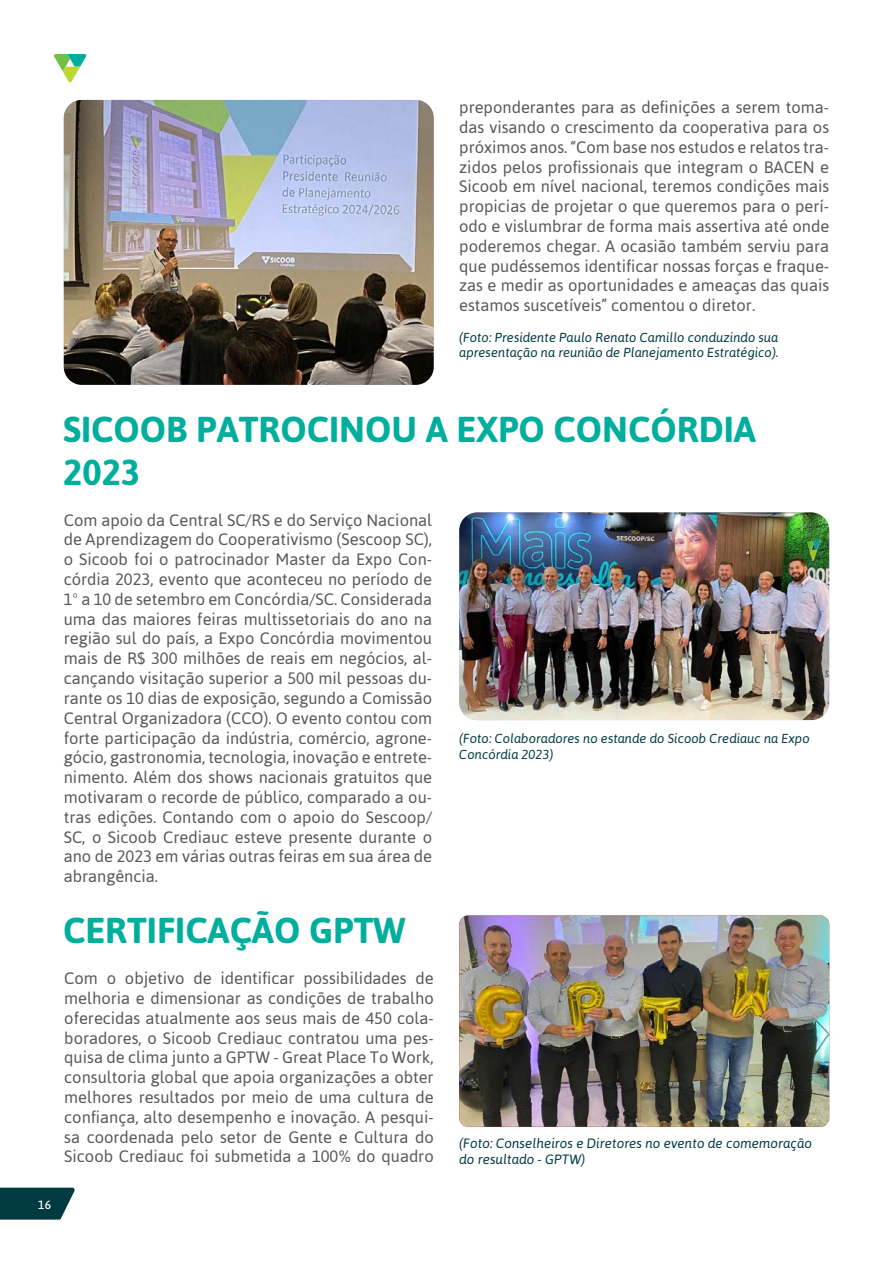
<style>
.page{position:relative;width:893px;height:1263px;background:#fff}
.page>*{position:absolute;margin:0;border:0;box-sizing:border-box;transform-origin:0 0}
.t1{font:700 36px/43.2px "Asap";color:#00ae9d}
.t2{font:16.5px/19.8px "Asap";color:#57585a;text-align:justify}
.t3{font:italic 13.5px/16.2px "Asap";color:#003b42}
.t4{font:italic 13.05px/15.6px "Asap";color:#003b42}
.t5{font:500 12px "Asap";color:#fff}
</style>
<div class="page">
<svg style="left:0;top:1187px;width:75px;height:32px;background:#1b5056"></svg>
<svg style="left:54px;top:54px;width:32px;height:28px"></svg>
<img style="left:64px;top:100px;width:370px;height:285px">
<img style="left:459px;top:512px;width:370px;height:208px">
<img style="left:459px;top:915px;width:370px;height:212px">
<p class="t2" style="left:459px;top:97px;width:371px">preponderantes para as definições a serem toma&shy;das visando o crescimento da cooperativa para os próximos anos. “Com base nos estudos e relatos tra&shy;zidos pelos profissionais que integram o BACEN e Sicoob em nível nacional, teremos condições mais propicias de projetar o que queremos para o perí&shy;odo e vislumbrar de forma mais assertiva até onde poderemos chegar. A ocasião também serviu para que pudéssemos identificar nossas forças e fraque&shy;zas e medir as oportunidades e ameaças das quais estamos suscetíveis” comentou o diretor.</p>
<p class="t4" style="left:459px;top:329px;width:321px">(Foto: Presidente Paulo Renato Camillo conduzindo sua apresentação na reunião de Planejamento Estratégico).</p>
<h1 class="t1" style="left:63px;top:407px;width:694px">SICOOB PATROCINOU A EXPO CONCÓRDIA<br>2023</h1>
<p class="t2" style="left:64px;top:510px;width:370px">Com apoio da Central SC/RS e do Serviço Nacional de Aprendizagem do Cooperativismo (Sescoop SC), o Sicoob foi o patrocinador Master da Expo Con&shy;córdia 2023, evento que aconteceu no período de 1º a 10 de setembro em Concórdia/SC. Considerada uma das maiores feiras multissetoriais do ano na região sul do país, a Expo Concórdia movimentou mais de R$ 300 milhões de reais em negócios, al&shy;cançando visitação superior a 500 mil pessoas du&shy;rante os 10 dias de exposição, segundo a Comissão Central Organizadora (CCO). O evento contou com forte participação da indústria, comércio, agrone&shy;gócio, gastronomia, tecnologia, inovação e entrete&shy;nimento. Além dos shows nacionais gratuitos que motivaram o recorde de público, comparado a ou&shy;tras edições. Contando com o apoio do Sescoop/ SC, o Sicoob Crediauc esteve presente durante o ano de 2023 em várias outras feiras em sua área de abrangência.</p>
<p class="t4" style="left:459px;top:730px;width:352px;line-height:16.2px">(Foto: Colaboradores no estande do Sicoob Crediauc na Expo<br>Concórdia 2023)</p>
<h1 class="t1" style="left:63px;top:908px;width:343px">CERTIFICAÇÃO GPTW</h1>
<p class="t2" style="left:64px;top:968px;width:371px">Com o objetivo de identificar possibilidades de melhoria e dimensionar as condições de trabalho oferecidas atualmente aos seus mais de 450 cola&shy;boradores, o Sicoob Crediauc contratou uma pes&shy;quisa de clima junto a GPTW - Great Place To Work, consultoria global que apoia organizações a obter melhores resultados por meio de uma cultura de confiança, alto desempenho e inovação. A pesqui&shy;sa coordenada pelo setor de Gente e Cultura do Sicoob Crediauc foi submetida a 100% do quadro</p>
<p class="t3" style="left:459px;top:1135px;width:354px">(Foto: Conselheiros e Diretores no evento de comemoração do resultado - GPTW)</p>
<p class="t5" style="left:38px;top:1196px;width:14px">16</p>
</div>
